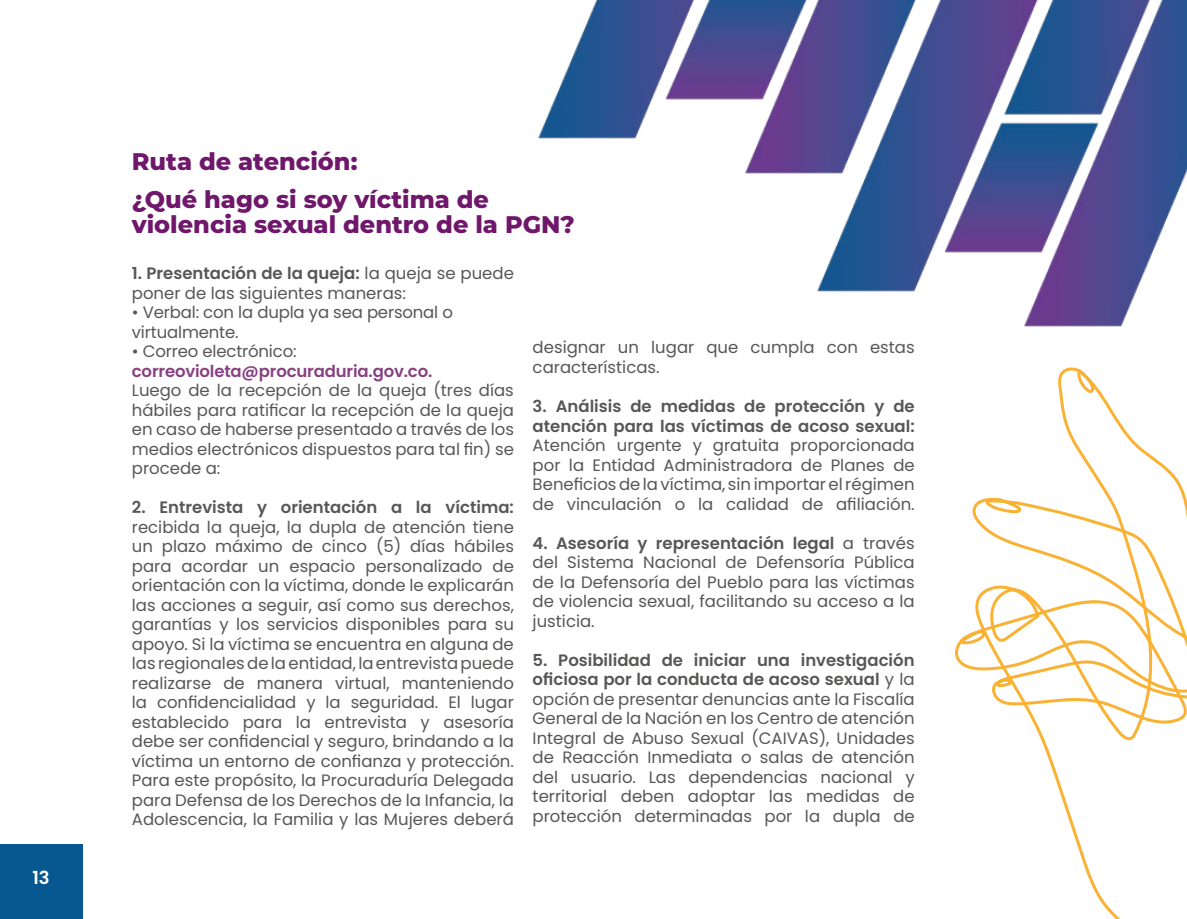
<style>
.page{position:relative;width:1187px;height:919px;background:#fff}
.page>*{position:absolute;margin:0;border:0;box-sizing:border-box;transform-origin:0 0}
.t1{font:800 24px/37.8px "Montserrat";color:#6f176a}
.t2{font:600 18px "Poppins";color:#fff}
.t3{font:16.5px/19.5px "Poppins";color:#575756;text-align:justify}
.t4{font:600 16.5px/19.5px "Poppins";color:#575756}
.t5{font:600 16.5px "Poppins";letter-spacing:-.01em;color:#864181}
.s1{font-weight:600}
</style>
<div class="page">
<div style="left:0;top:844px;width:83px;height:74px;background:#075791"></div>
<img style="left:817px;top:0;width:369px;height:327px">
<img style="left:538px;top:0;width:556px;height:227px">
<svg style="left:955px;top:367px;width:231px;height:551px"></svg>
<p class="t2" style="left:32px;top:867px;width:19px">13</p>
<h1 class="t1" style="left:132px;top:141px;width:358px">Ruta de atención:<br>¿Qué hago si soy víctima de</h1>
<h1 class="t1" style="left:132px;top:204px;width:444px">violencia sexual dentro de la PGN?</h1>
<p class="t3" style="left:132px;top:263px;width:383px"><span class="s1">1. Presentación de la queja:</span> la queja se puede poner de las siguientes maneras:</p>
<p class="t3" style="left:132px;top:302px;width:322px">• Verbal: con la dupla ya sea personal o virtualmente.</p>
<p class="t3" style="left:132px;top:341px;width:166px">• Correo electrónico:</p>
<p class="t5" style="left:132px;top:361px;width:302px">correovioleta@procuraduria.gov.co.</p>
<p class="t3" style="left:132px;top:380px;width:383px">Luego de la recepción de la queja (tres días hábiles para ratificar la recepción de la queja en caso de haberse presentado a través de los medios electrónicos dispuestos para tal fin) se procede a:</p>
<p class="t4" style="left:132px;top:497px;width:383px">2. Entrevista y orientación a la víctima:</p>
<p class="t3" style="left:132px;top:517px;width:383px">recibida la queja, la dupla de atención tiene un plazo máximo de cinco (5) días hábiles para acordar un espacio personalizado de orientación con la víctima, donde le explicarán las acciones a seguir, así como sus derechos, garantías y los servicios disponibles para su apoyo. Si la víctima se encuentra en alguna de las regionales de la entidad, la entrevista puede realizarse de manera virtual, manteniendo la confidencialidad y la seguridad. El lugar establecido para la entrevista y asesoría debe ser confidencial y seguro, brindando a la víctima un entorno de confianza y protección.<br>Para este propósito, la Procuraduría Delegada para Defensa de los Derechos de la Infancia, la Adolescencia, la Familia y las Mujeres deberá</p>
<p class="t3" style="left:532px;top:338px;width:383px">designar un lugar que cumpla con estas características.</p>
<p class="t4" style="left:532px;top:396px;width:383px">3. Análisis de medidas de protección y de atención para las víctimas de acoso sexual:</p>
<p class="t3" style="left:532px;top:435px;width:383px">Atención urgente y gratuita proporcionada por la Entidad Administradora de Planes de Beneficios de la víctima, sin importar el régimen de vinculación o la calidad de afiliación.</p>
<p class="t3" style="left:532px;top:533px;width:383px"><span class="s1">4. Asesoría y representación legal</span> a través del Sistema Nacional de Defensoría Pública de la Defensoría del Pueblo para las víctimas de violencia sexual, facilitando su acceso a la justicia.</p>
<p class="t3" style="left:532px;top:650px;width:383px"><span class="s1">5. Posibilidad de iniciar una investigación oficiosa por la conducta de acoso sexual</span> y la opción de presentar denuncias ante la Fiscalía General de la Nación en los Centro de atención Integral de Abuso Sexual (CAIVAS), Unidades de Reacción Inmediata o salas de atención del usuario. Las dependencias nacional y territorial deben adoptar las medidas de protección determinadas por la dupla de</p>
</div>
